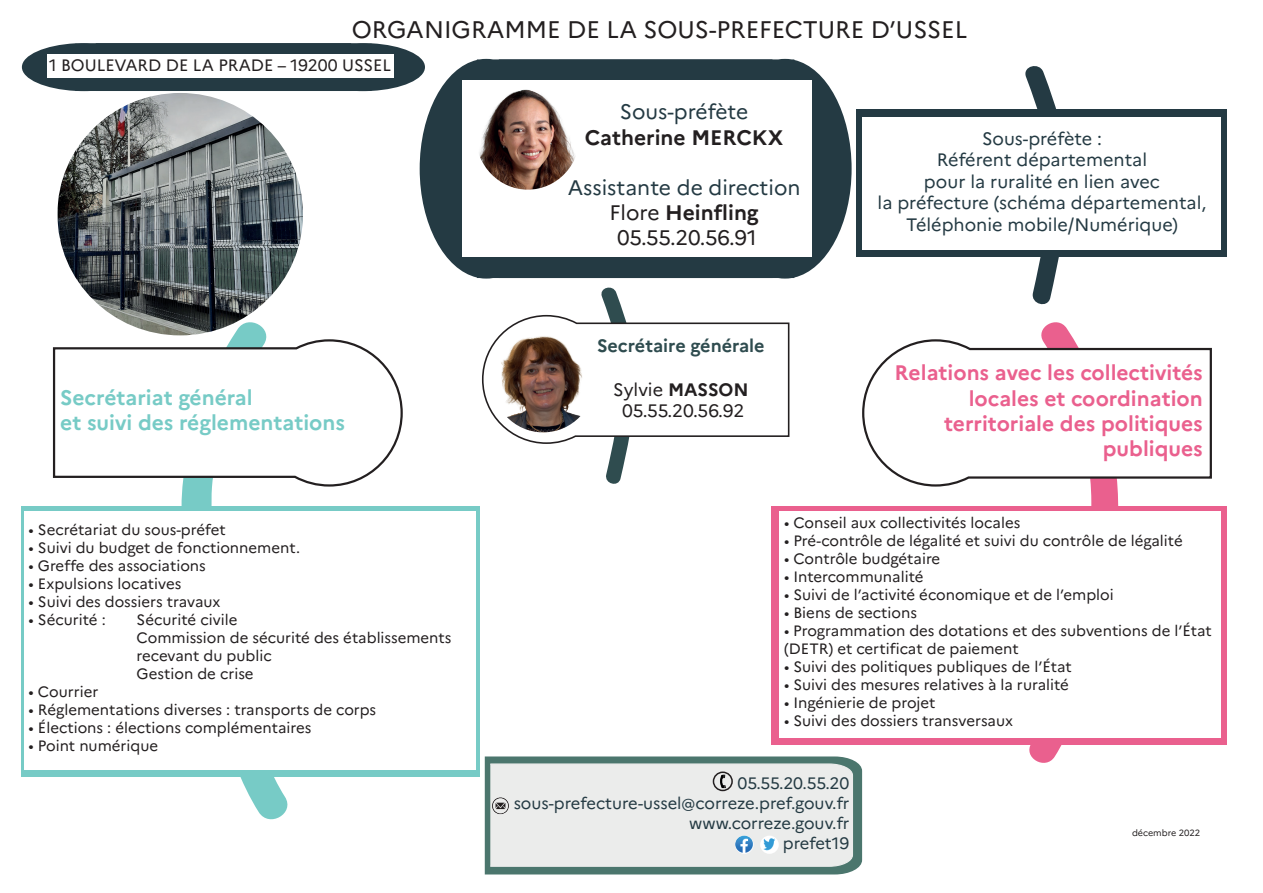
<style>
.page{position:relative;width:1263px;height:893px;background:#fff}
.page>*{position:absolute;margin:0;border:0;box-sizing:border-box;transform-origin:0 0}
.t1{font:24px "Marianne";color:#231f20}
.t2{font:700 21px/25.2px "Marianne";color:#ea608e;text-align:right}
.t3{font:21px/25.2px "Marianne";color:#243a43;text-align:center}
.t4{font:700 21px/25.2px "Marianne";color:#77cbc6}
.t5{font:700 21px "Marianne";color:#231f20}
.t6{font:18px/21.6px "Marianne";color:#243a43;text-align:center}
.t7{font:18px/21.6px "Marianne";color:#231f20;text-align:center}
.t8{font:700 18px "Marianne";color:#2f4c4f}
.t9{font:16.5px/19.8px "Marianne";color:#243a43;text-align:right}
.t10{font:16.5px "Marianne";color:#231f20}
.t11{font:15px/18px "Marianne";color:#231f20}
.t12{font:9px "Marianne";color:#231f20}
.s1{color:#231f20}
.s2{font-weight:700;color:#231f20}
.s3{font-weight:700}
</style>
<div class="page">
<svg style="left:180px;top:335px;width:115px;height:485px"></svg>
<div style="left:771px;top:506px;width:456px;height:238px;background:#ea608e"></div>
<div style="left:779px;top:511px;width:441px;height:226px;background:#fff"></div>
<div style="left:21px;top:506px;width:459px;height:270px;background:#77cbc6"></div>
<div style="left:25px;top:511px;width:451px;height:259px;background:#fff"></div>
<svg style="left:1022px;top:66px;width:97px;height:697px"></svg>
<svg style="left:420px;top:59px;width:79px;height:220px;fill:#243a43"></svg>
<svg style="left:499px;top:59px;width:353px;height:220px;fill:#243a43"></svg>
<div style="left:462px;top:80px;width:350px;height:177px;background:#fff"></div>
<div style="left:856px;top:110px;width:371px;height:147px;background:#243a43"></div>
<div style="left:861px;top:118px;width:359px;height:132px;background:#fff"></div>
<svg style="left:481px;top:287px;width:309px;height:197px"></svg>
<svg style="left:862px;top:338px;width:350px;height:150px"></svg>
<svg style="left:52px;top:338px;width:351px;height:150px"></svg>
<svg style="left:22px;top:43px;width:403px;height:48px;background:#3e5159"></svg>
<div style="left:47px;top:54px;width:346px;height:24px;background:#fff"></div>
<img style="left:479px;top:89px;width:96px;height:101px">
<svg style="left:485px;top:756px;width:377px;height:118px;background:#d1d9d7"></svg>
<div style="left:713px;top:771px;width:20px;height:20px;border:2px solid #231f20;border-radius:50%"></div>
<img style="left:735px;top:836px;width:19px;height:18px;border-radius:9px">
<img style="left:491px;top:796px;width:18px;height:18px">
<img style="left:491px;top:324px;width:104px;height:108px">
<img style="left:57px;top:93px;width:246px;height:242px">
<h1 class="t1" style="left:352px;top:15px;width:617px">ORGANIGRAMME DE LA SOUS-PREFECTURE D’USSEL</h1>
<p class="t10" style="left:49px;top:55px;width:344px">1 BOULEVARD DE LA PRADE – 19200 USSEL</p>
<h2 class="t4" style="left:60px;top:385px;width:286px">Secrétariat général<br>et suivi des réglementations</h2>
<p class="t11" style="left:29px;top:521px;width:199px">• Secrétariat du sous-préfet</p>
<p class="t11" style="left:29px;top:539px;width:273px">• Suivi du budget de fonctionnement.</p>
<p class="t11" style="left:29px;top:557px;width:179px">• Greffe des associations</p>
<p class="t11" style="left:29px;top:575px;width:154px">• Expulsions locatives</p>
<p class="t11" style="left:29px;top:593px;width:193px">• Suivi des dossiers travaux</p>
<p class="t11" style="left:29px;top:611px;width:79px">• Sécurité :</p>
<p class="t11" style="left:137px;top:611px;width:316px">Sécurité civile<br>Commission de sécurité des établissements recevant du public<br>Gestion de crise</p>
<p class="t11" style="left:29px;top:683px;width:71px">• Courrier</p>
<p class="t11" style="left:29px;top:701px;width:349px">• Réglementations diverses : transports de corps</p>
<p class="t11" style="left:29px;top:719px;width:284px">• Élections : élections complémentaires</p>
<p class="t11" style="left:29px;top:737px;width:131px">• Point numérique</p>
<h2 class="t3" style="left:620px;top:99px;width:130px">Sous-préfète</h2>
<h2 class="t5" style="left:585px;top:124px;width:200px">Catherine MERCKX</h2>
<h2 class="t3" style="left:568px;top:175px;width:234px">Assistante de direction<br><span class="s1">Flore</span> <span class="s2">Heinfling<br></span><span class="s1">05.55.20.56.91</span></h2>
<p class="t8" style="left:597px;top:335px;width:169px">Secrétaire générale</p>
<p class="t7" style="left:613px;top:378px;width:137px">Sylvie <span class="s3">MASSON<br></span>05.55.20.56.92</p>
<p class="t6" style="left:878px;top:127px;width:330px">Sous-préfète :<br>Référent départemental<br>pour la ruralité en lien avec<br>la préfecture (schéma départemental,<br>Téléphonie mobile/Numérique)</p>
<h2 class="t2" style="left:895px;top:360px;width:310px">Relations avec les collectivités locales et coordination territoriale des politiques publiques</h2>
<p class="t11" style="left:784px;top:514px;width:238px">• Conseil aux collectivités locales</p>
<p class="t11" style="left:784px;top:532px;width:400px">• Pré-contrôle de légalité et suivi du contrôle de légalité</p>
<p class="t11" style="left:784px;top:550px;width:158px">• Contrôle budgétaire</p>
<p class="t11" style="left:784px;top:568px;width:141px">• Intercommunalité</p>
<p class="t11" style="left:784px;top:586px;width:331px">• Suivi de l’activité économique et de l’emploi</p>
<p class="t11" style="left:784px;top:604px;width:135px">• Biens de sections</p>
<p class="t11" style="left:784px;top:622px;width:429px">• Programmation des dotations et des subventions de l’État (DETR) et certificat de paiement</p>
<p class="t11" style="left:784px;top:658px;width:289px">• Suivi des politiques publiques de l’État</p>
<p class="t11" style="left:784px;top:676px;width:286px">• Suivi des mesures relatives à la ruralité</p>
<p class="t11" style="left:784px;top:694px;width:153px">• Ingénierie de projet</p>
<p class="t11" style="left:784px;top:712px;width:230px">• Suivi des dossiers transversaux</p>
<p class="t9" style="left:514px;top:773px;width:337px">05.55.20.55.20 sous-prefecture-ussel@correze.pref.gouv.fr www.correze.gouv.fr<br>prefet19</p>
<p class="t12" style="left:1132px;top:827px;width:70px">décembre 2022</p>
</div>
